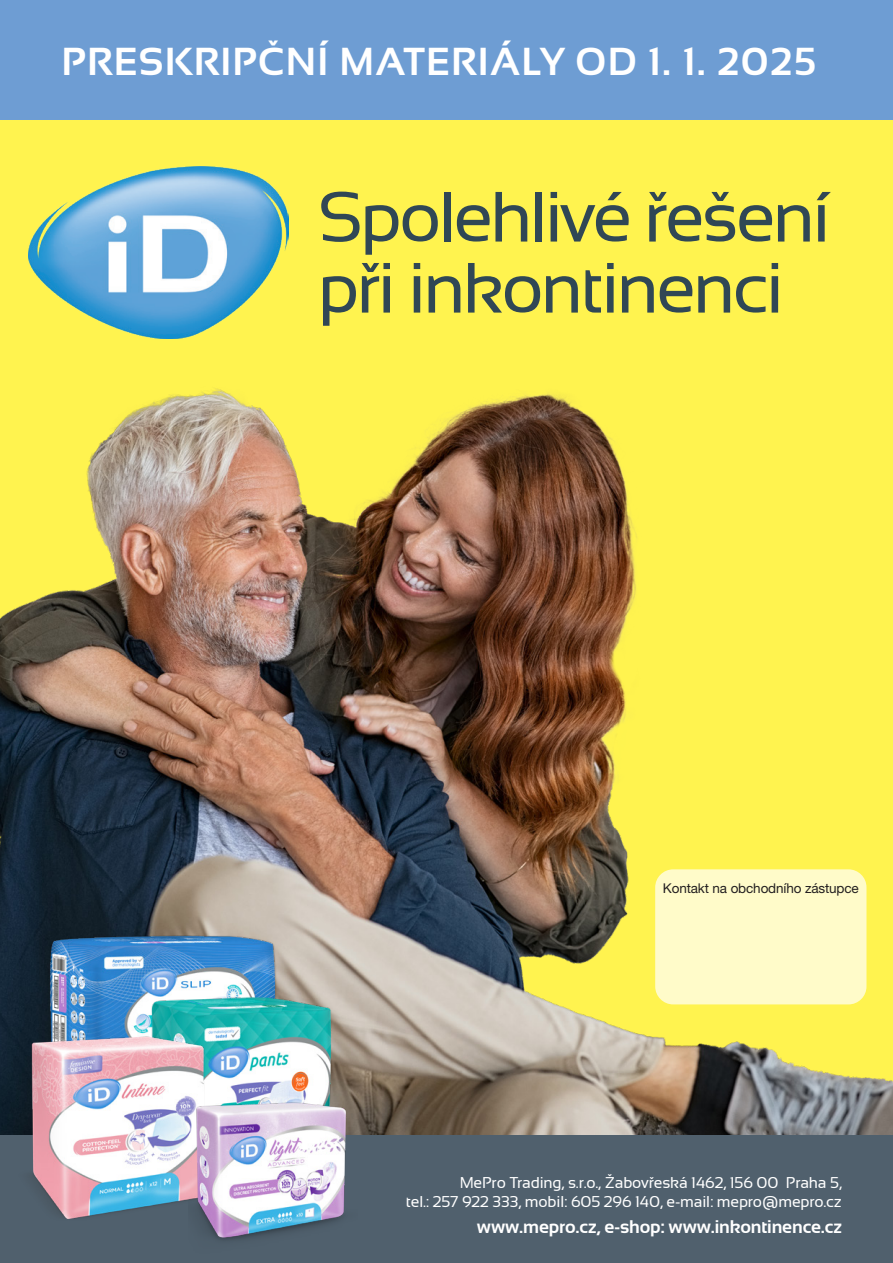
<style>
.page{position:relative;width:893px;height:1263px;background:#fff34f}
.page>*{position:absolute;margin:0;border:0;box-sizing:border-box;transform-origin:0 0}
.t1{font:71.1px "Sansation";letter-spacing:-.04em;color:#304755}
.t2{font:700 39px "Sansation";letter-spacing:.03em;color:#fff}
.t3{font:700 18.3px "Sansation";letter-spacing:-.01em;color:#fff}
.t4{font:15.75px/18.8px "Sansation";letter-spacing:-.01em;color:#fff;text-align:right}
.t5{font:13.5px "Helvetica Neue LT Pro";letter-spacing:-.01em;color:#231f20}
</style>
<div class="page">
<img style="left:0;top:388px;width:893px;height:748px">
<div style="left:0;top:0;width:893px;height:120px;background:#6e9dd3"></div>
<img style="left:29px;top:166px;width:260px;height:173px">
<div style="left:655px;top:869px;width:211px;height:135px;background:#fffbc9;border-radius:18px"></div>
<div style="left:0;top:1136px;width:893px;height:127px;background:#50606d"></div>
<img style="left:35px;top:923px;width:246px;height:103px">
<img style="left:125px;top:978px;width:251px;height:158px">
<img style="left:9px;top:1026px;width:216px;height:193px">
<img style="left:189px;top:1093px;width:168px;height:148px">
<p class="t2" style="left:62px;top:40px;width:756px">PRESKRIPČNÍ MATERIÁLY OD 1. 1. 2025</p>
<p class="t1" style="left:318px;top:177px;width:514px">Spolehlivé řešení</p>
<p class="t1" style="left:318px;top:248px;width:468px">při inkontinenci</p>
<p class="t5" style="left:663px;top:880px;width:197px">Kontakt na obchodního zástupce</p>
<p class="t4" style="left:406px;top:1173px;width:437px">MePro Trading, s.r.o., Žabovřeská 1462, 156 00 Praha 5,<br>tel.: 257 922 333, mobil: 605 296 140, e-mail: mepro@mepro.cz</p>
<p class="t3" style="left:477px;top:1216px;width:366px">www.mepro.cz, e-shop: www.inkontinence.cz</p>
</div>
